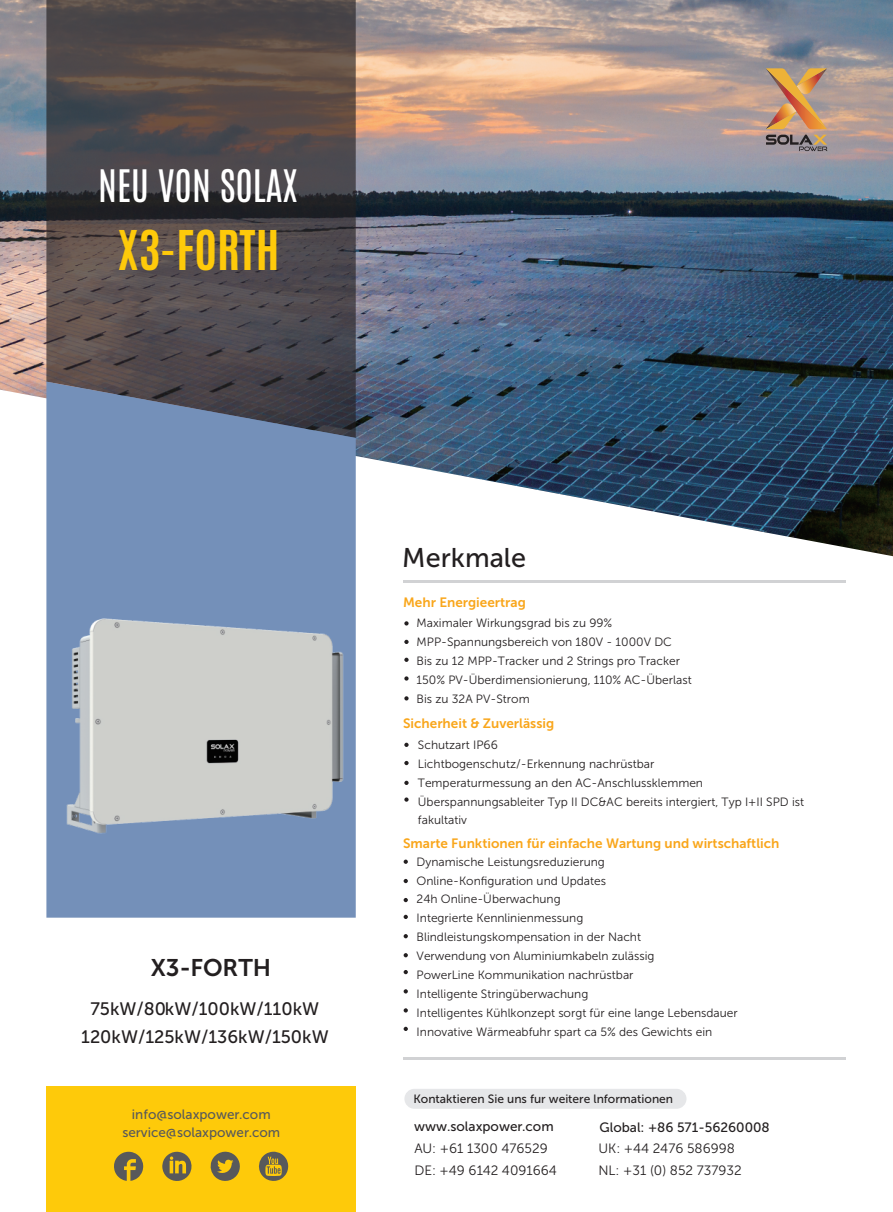
<style>
.page{position:relative;width:893px;height:1212px;background:#fff}
.page>*{position:absolute;margin:0;border:0;box-sizing:border-box;transform-origin:0 0}
.t1{font:700 46.5px "Antonio";color:#feca0a}
.t2{font:38.1px "Antonio";color:#fff}
.t3{font:27px "Museo Sans 500";color:#231f20}
.t4{font:24px "Museo Sans 700";color:#231f20}
.t5{font:18px/27.8px "Museo Sans 500";color:#231f20;text-align:center}
.t6{font:13.5px "Museo Sans 700";color:#f9a61b}
.t7{font:13.5px/21.5px "Museo Sans 300";color:#231f20}
.t8{font:13.5px/18.6px "Museo Sans 500";color:#58595b;text-align:center}
.t9{font:13.5px "Museo Sans 500";color:#231f20}
.t10{font:12px/18.9px "Museo Sans 300";color:#231f20}
.t11{font:12px "Museo Sans 500";color:#231f20}
</style>
<div class="page">
<img style="left:0;top:0;width:893px;height:556px">
<svg style="left:766px;top:68px;width:61px;height:61px;background:#c89667"></svg>
<svg style="left:766px;top:135px;width:62px;height:16px"></svg>
<svg style="left:46px;top:0;width:310px;height:382px;background:#4f4849"></svg>
<svg style="left:46px;top:382px;width:310px;height:536px;background:#7089af"></svg>
<div style="left:46px;top:1086px;width:310px;height:126px;background:#feca0a"></div>
<hr style="left:403px;top:580px;width:442px;height:2px;background:#d1d2d4">
<hr style="left:403px;top:1057px;width:443px;height:3px;background:#d1d2d4">
<svg style="left:114px;top:1152px;width:29px;height:29px"></svg>
<svg style="left:210px;top:1151px;width:30px;height:30px"></svg>
<svg style="left:259px;top:1151px;width:29px;height:30px"></svg>
<svg style="left:162px;top:1151px;width:30px;height:30px"></svg>
<div style="left:404px;top:1089px;width:282px;height:20px;background:#e6e7e9;border-radius:10px"></div>
<img style="left:61px;top:612px;width:288px;height:226px">
<svg style="left:404px;top:621px;width:5px;height:4px"></svg>
<svg style="left:404px;top:797px;width:5px;height:5px"></svg>
<svg style="left:404px;top:658px;width:5px;height:4px"></svg>
<svg style="left:404px;top:640px;width:5px;height:4px"></svg>
<svg style="left:404px;top:676px;width:5px;height:5px"></svg>
<svg style="left:404px;top:781px;width:5px;height:4px"></svg>
<svg style="left:404px;top:743px;width:5px;height:4px"></svg>
<svg style="left:404px;top:696px;width:5px;height:4px"></svg>
<svg style="left:404px;top:761px;width:5px;height:4px"></svg>
<svg style="left:404px;top:859px;width:4px;height:5px"></svg>
<svg style="left:404px;top:879px;width:4px;height:4px"></svg>
<svg style="left:404px;top:898px;width:4px;height:4px"></svg>
<svg style="left:404px;top:915px;width:4px;height:4px"></svg>
<svg style="left:404px;top:934px;width:4px;height:4px"></svg>
<svg style="left:404px;top:953px;width:4px;height:4px"></svg>
<svg style="left:404px;top:970px;width:4px;height:4px"></svg>
<svg style="left:404px;top:989px;width:4px;height:4px"></svg>
<svg style="left:404px;top:1008px;width:4px;height:4px"></svg>
<svg style="left:404px;top:1027px;width:4px;height:4px"></svg>
<h2 class="t2" style="left:98px;top:159px;width:201px">NEU VON SOLAX</h2>
<h1 class="t1" style="left:118px;top:217px;width:163px">X3-FORTH</h1>
<h3 class="t4" style="left:151px;top:954px;width:122px">X3-FORTH</h3>
<h3 class="t5" style="left:81px;top:995px;width:249px">75kW/80 kW/100 kW/110 kW<br>120 kW/125kW/136kW/150kW</h3>
<p class="t8" style="left:122px;top:1105px;width:159px">info@solaxpower.com service@solaxpower.com</p>
<h3 class="t3" style="left:402px;top:543px;width:125px">Merkmale</h3>
<p class="t6" style="left:403px;top:595px;width:124px">Mehr Energieertrag</p>
<p class="t10" style="left:417px;top:614px;width:277px">Maximaler Wirkungsgrad bis zu 99% MPP-Spannungsbereich von 180V - 1000V DC<br>Bis zu 12 MPP-Tracker und 2 Strings pro Tracker 150% PV-Überdimensionierung, 110% AC-Überlast Bis zu 32A PV-Strom</p>
<p class="t10" style="left:418px;top:735px;width:388px">Schutzart IP66<br>Lichtbogenschutz/-Erkennung nachrüstbar<br>Temperaturmessung an den AC-Anschlussklemmen Überspannungsableiter Typ II DC&amp;AC bereits intergiert, Typ I+II SPD ist fakultativ</p>
<p class="t6" style="left:403px;top:716px;width:153px">Sicherheit &amp; Zuverlässig</p>
<p class="t6" style="left:403px;top:835px;width:378px">Smarte Funktionen für einfache Wartung und wirtschaftlich</p>
<p class="t10" style="left:417px;top:852px;width:323px">Dynamische Leistungsreduzierung<br>Online-Konfiguration und Updates<br>24h Online-Überwachung<br>Integrierte Kennlinienmessung Blindleistungskompensation in der Nacht<br>Verwendung von Aluminiumkabeln zulässig<br>PowerLine Kommunikation nachrüstbar<br>Intelligente Stringüberwachung<br>Intelligentes Kühlkonzept sorgt für eine lange Lebensdauer Innovative Wärmeabfuhr spart ca 5% des Gewichts ein</p>
<p class="t11" style="left:413px;top:1092px;width:261px">Kontaktieren Sie uns fur weitere lnformationen</p>
<p class="t9" style="left:414px;top:1118px;width:141px">www.solaxpower.com</p>
<p class="t9" style="left:600px;top:1120px;width:172px">Global: +86 571-56260008</p>
<p class="t7" style="left:414px;top:1138px;width:144px">AU: +61 1300 476529<br>DE: +49 6142 4091664</p>
<p class="t7" style="left:598px;top:1138px;width:145px">UK: +44 2476 586998<br>NL: +31 (0) 852 737932</p>
</div>
